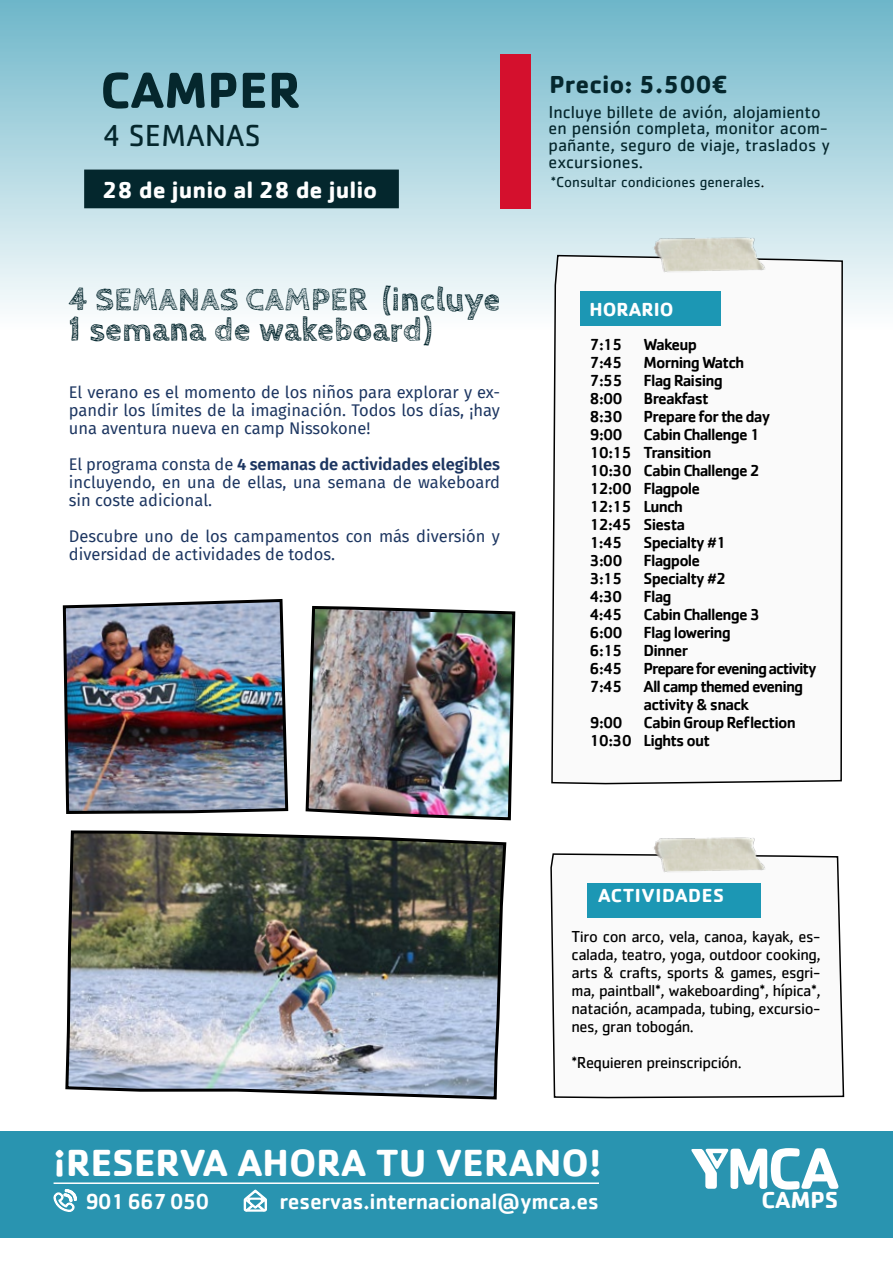
<style>
.page{position:relative;width:893px;height:1263px;background:#fff}
.page>*{position:absolute;margin:0;border:0;box-sizing:border-box;transform-origin:0 0}
.t1{font:700 52.5px "Cachet Std";color:#05272d}
.t2{font:700 39px "Cachet";color:#fff}
.t3{font:700 33px/30px "Cabin Sketch";letter-spacing:.02em;color:#03262d}
.t4{font:31.5px "Cachet Std";color:#05272d}
.t5{font:700 25.5px "Cachet Std";color:#05272d}
.t6{font:700 24px "Cachet";color:#fff}
.t7{font:500 22.5px "Cachet Std";letter-spacing:-.02em;color:#fff}
.t8{font:500 22.5px "Cachet Std";letter-spacing:-.05em;color:#fff}
.t9{font:700 19.5px "Cachet";letter-spacing:.02em;color:#fff}
.t10{font:700 19.5px "Cachet";color:#fff}
.t11{font:18px/16.5px "Cachet Std";color:#05272d}
.t12{font:500 16.5px/18px "Cachet";letter-spacing:-.05em;color:#000}
.t13{font:16.5px/18px "Fira Sans";color:#1d3661;text-align:justify}
.t14{font:16.5px/18px "Cachet Std";letter-spacing:-.03em;color:#000;text-align:justify}
.t15{font:500 16.5px "Cachet";letter-spacing:-.07em;color:#000}
.t16{font:15px "Cachet Std";color:#05272d}
.s1{font-weight:600}
.s2{color:#000}
</style>
<div class="page">
<div style="left:0;top:0;width:893px;height:330px;background:linear-gradient(to bottom,#6eb6c9,#fdfdfe)"></div>
<div style="left:84px;top:170px;width:315px;height:38px;background:#04272d"></div>
<div style="left:500px;top:54px;width:30px;height:155px;background:#d4102d"></div>
<hr style="left:892px;top:1132px;width:1px;height:107px;background:#2994b0">
<div style="left:0;top:1132px;width:893px;height:106px;background:#2994b0"></div>
<svg style="left:53px;top:1189px;width:24px;height:23px"></svg>
<svg style="left:243px;top:1189px;width:24px;height:23px"></svg>
<hr style="left:54px;top:1182px;width:545px;height:2px;background:#fff">
<svg style="left:691px;top:1148px;width:147px;height:41px"></svg>
<svg style="left:550px;top:254px;width:294px;height:531px"></svg>
<div style="left:580px;top:291px;width:141px;height:34px;background:#1c97b4"></div>
<img style="left:629px;top:236px;width:143px;height:46px">
<img style="left:62px;top:599px;width:227px;height:215px">
<img style="left:65px;top:830px;width:442px;height:270px">
<img style="left:305px;top:606px;width:211px;height:215px">
<svg style="left:550px;top:853px;width:295px;height:246px"></svg>
<div style="left:587px;top:883px;width:174px;height:34px;background:#1c97b4"></div>
<img style="left:629px;top:837px;width:143px;height:45px">
<h1 class="t1" style="left:100px;top:56px;width:202px">CAMPER</h1>
<h3 class="t4" style="left:102px;top:117px;width:160px">4 SEMANAS</h3>
<h3 class="t6" style="left:102px;top:174px;width:277px">28 de junio al 28 de julio</h3>
<h3 class="t3" style="left:69px;top:285px;width:433px">4 SEMANAS CAMPER (incluye<br>1 semana de wakeboard)</h3>
<p class="t13" style="left:69px;top:383px;width:433px">El verano es el momento de los niños para explorar y ex&shy;pandir los límites de la imaginación. Todos los días, ¡hay una aventura nueva en camp Nissokone!</p>
<p class="t13" style="left:69px;top:455px;width:433px">El programa consta de <span class="s1">4 semanas de actividades elegibles </span>incluyendo, en una de ellas, una semana de wakeboard sin coste adicional.</p>
<p class="t13" style="left:69px;top:527px;width:433px">Descubre uno de los campamentos con más diversión y diversidad de actividades de todos.</p>
<h3 class="t5" style="left:549px;top:68px;width:180px">Precio: 5.500€</h3>
<p class="t11" style="left:549px;top:103px;width:283px">Incluye billete de avión, alojamiento en pensión completa, monitor acom&shy;pañante, seguro de viaje, traslados y excursiones.</p>
<p class="t16" style="left:551px;top:174px;width:215px">*Consultar condiciones generales<span class="s2">.</span></p>
<p class="t10" style="left:590px;top:296px;width:85px">HORARIO</p>
<p class="t12" style="left:590px;top:335px;width:34px">7:15</p>
<p class="t12" style="left:644px;top:335px;width:55px">Wakeup</p>
<p class="t12" style="left:590px;top:353px;width:34px">7:45</p>
<p class="t12" style="left:644px;top:353px;width:102px">Morning Watch</p>
<p class="t12" style="left:590px;top:371px;width:34px">7:55</p>
<p class="t12" style="left:644px;top:371px;width:81px">Flag Raising</p>
<p class="t12" style="left:590px;top:389px;width:35px">8:00</p>
<p class="t12" style="left:644px;top:389px;width:67px">Breakfast</p>
<p class="t12" style="left:590px;top:407px;width:35px">8:30</p>
<p class="t12" style="left:644px;top:407px;width:128px">Prepare for the day</p>
<p class="t12" style="left:590px;top:425px;width:35px">9:00</p>
<p class="t12" style="left:590px;top:425px;width:172px;text-indent:54px">Cabin Challenge 1<br>10:15 Transition<br>10:30 Cabin Challenge 2<br>12:00 Flagpole<br>12:15 Lunch<br>12:45 Siesta<br>1:45</p>
<p class="t12" style="left:644px;top:533px;width:84px">Specialty #1</p>
<p class="t12" style="left:590px;top:551px;width:35px">3:00</p>
<p class="t12" style="left:644px;top:551px;width:58px">Flagpole</p>
<p class="t12" style="left:590px;top:569px;width:34px">3:15</p>
<p class="t12" style="left:644px;top:569px;width:84px">Specialty #2</p>
<p class="t12" style="left:590px;top:587px;width:34px">4:30</p>
<p class="t12" style="left:644px;top:587px;width:30px">Flag</p>
<p class="t12" style="left:590px;top:605px;width:34px">4:45</p>
<p class="t12" style="left:644px;top:605px;width:118px">Cabin Challenge 3</p>
<p class="t12" style="left:590px;top:623px;width:35px">6:00</p>
<p class="t12" style="left:644px;top:623px;width:89px">Flag lowering</p>
<p class="t12" style="left:590px;top:641px;width:34px">6:15</p>
<p class="t12" style="left:644px;top:641px;width:46px">Dinner</p>
<p class="t12" style="left:590px;top:659px;width:34px">6:45</p>
<p class="t15" style="left:644px;top:658px;width:175px">Prepare for evening activity</p>
<p class="t12" style="left:590px;top:677px;width:34px">7:45</p>
<p class="t12" style="left:644px;top:677px;width:161px">All camp themed evening activity &amp; snack</p>
<p class="t12" style="left:590px;top:713px;width:35px">9:00</p>
<p class="t12" style="left:590px;top:713px;width:208px;text-indent:54px">Cabin Group Reflection<br>10:30 Lights out</p>
<p class="t9" style="left:598px;top:883px;width:127px">ACTIVIDADES</p>
<p class="t14" style="left:572px;top:927px;width:250px">Tiro con arco, vela, canoa, kayak, es&shy;calada, teatro, yoga, outdoor cooking, arts &amp; crafts, sports &amp; games, esgri&shy;ma, paintball*, wakeboarding*, hípica*, natación, acampada, tubing, excursio&shy;nes, gran tobogán.</p>
<p class="t14" style="left:572px;top:1053px;width:172px">*Requieren preinscripción.</p>
<h2 class="t2" style="left:54px;top:1137px;width:549px">¡RESERVA AHORA TU VERANO!</h2>
<h3 class="t8" style="left:85px;top:1187px;width:126px">901 667 050</h3>
<h3 class="t7" style="left:279px;top:1187px;width:321px">reservas.internacional@ymca.es</h3>
<h3 class="t6" style="left:761px;top:1185px;width:78px">CAMPS</h3>
</div>
